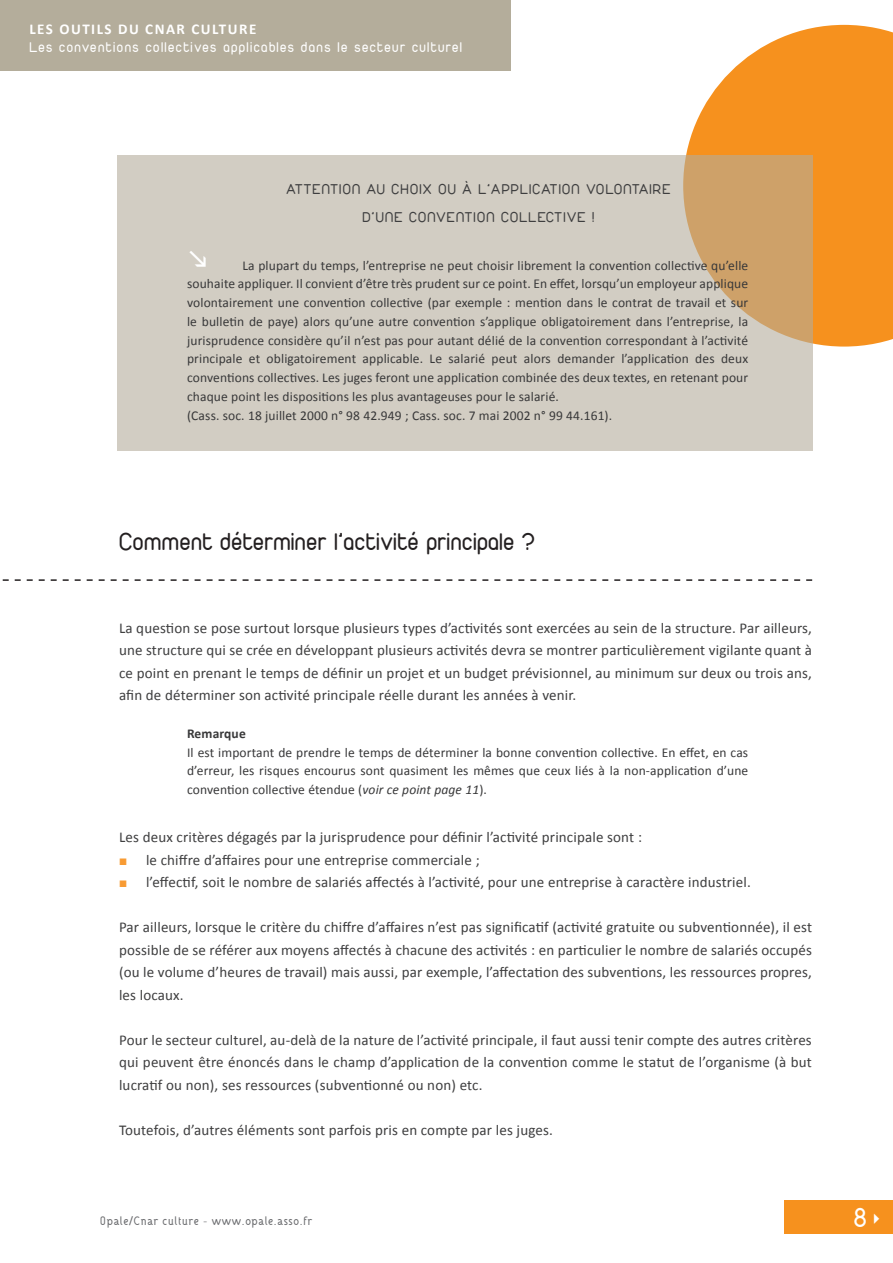
<style>
.page{position:relative;width:893px;height:1263px;background:#fff}
.page>*{position:absolute;margin:0;border:0;box-sizing:border-box;transform-origin:0 0}
.t1{font:28.5px "Duepuntozero";color:#fff}
.t2{font:25.5px "Duepuntozero";letter-spacing:.025em;color:#231f20}
.t3{font:15px/22.5px "Calibri";letter-spacing:.01em;color:#3e3e3f;text-align:justify}
.t4{font:15px/28.5px "Duepuntozero";letter-spacing:.09em;color:#3e3e3f;text-align:center}
.t5{font:15px "Duepuntozero";letter-spacing:.1em;color:#fff}
.t6{font:700 15px "Calibri";letter-spacing:.1em;color:#fff}
.t7{font:13.5px/18.8px "Calibri";letter-spacing:.01em;color:#383839}
.t8{font:700 13.5px "Calibri";letter-spacing:.01em;color:#383839}
.t9{font:500 12px "DANOISE";letter-spacing:.05em;color:#6c6d70}
.s1{font-style:italic}
</style>
<div class="page">
<div style="left:785px;top:1200px;width:108px;height:34px;background:#f6911e"></div>
<div style="left:0;top:0;width:510px;height:71px;background:#b4ad9b"></div>
<svg style="left:686px;top:25px;width:207px;height:322px;fill:#f6911e"></svg>
<svg style="left:117px;top:155px;width:695px;height:295px;fill:#d2cdc3"></svg>
<svg style="left:2px;top:579px;width:810px;height:2px"></svg>
<svg style="left:190px;top:250px;width:16px;height:16px"></svg>
<p class="t6" style="left:29px;top:20px;width:229px">LES OUTILS DU CNAR CULTURE</p>
<p class="t5" style="left:29px;top:39px;width:434px">Les conventions collectives applicables dans le secteur culturel</p>
<p class="t4" style="left:286px;top:175px;width:385px">Attention au choix ou à l’application volontaire d’une convention collective !</p>
<p class="t7" style="left:187px;top:255px;width:563px;text-indent:55px">La plupart du temps, l’entreprise ne peut choisir librement la convention collective qu’elle souhaite appliquer. Il convient d’être très prudent sur ce point. En effet, lorsqu’un employeur applique volontairement une convention collective (par exemple : mention dans le contrat de travail et sur le bulletin de paye) alors qu’une autre convention s’applique obligatoirement dans l’entreprise, la jurisprudence considère qu’il n’est pas pour autant délié de la convention correspondant à l’activité principale et obligatoirement applicable. Le salarié peut alors demander l’application des deux conventions collectives. Les juges feront une application combinée des deux textes, en retenant pour chaque point les dispositions les plus avantageuses pour le salarié.<br>(Cass. soc. 18 juillet 2000 n° 98 42.949 ; Cass. soc. 7 mai 2002 n° 99 44.161).</p>
<h2 class="t2" style="left:119px;top:527px;width:417px">Comment déterminer l’activité principale ?</h2>
<p class="t3" style="left:119px;top:616px;width:694px">La question se pose surtout lorsque plusieurs types d’activités sont exercées au sein de la structure. Par ailleurs, une structure qui se crée en développant plusieurs activités devra se montrer particulièrement vigilante quant à ce point en prenant le temps de définir un projet et un budget prévisionnel, au minimum sur deux ou trois ans, afin de déterminer son activité principale réelle durant les années à venir.</p>
<p class="t8" style="left:187px;top:725px;width:60px">Remarque</p>
<p class="t7" style="left:187px;top:742px;width:563px;text-align:justify">Il est important de prendre le temps de déterminer la bonne convention collective. En effet, en cas d’erreur, les risques encourus sont quasiment les mêmes que ceux liés à la non-application d’une convention collective étendue (<span class="s1">voir ce point page 11</span>).</p>
<p class="t3" style="left:146px;top:825px;width:606px;text-align:left;text-indent:-27px">Les deux critères dégagés par la jurisprudence pour définir l’activité principale sont :<br>le chiffre d’affaires pour une entreprise commerciale ;<br>l’effectif, soit le nombre de salariés affectés à l’activité, pour une entreprise à caractère industriel.</p>
<p class="t3" style="left:119px;top:915px;width:695px">Par ailleurs, lorsque le critère du chiffre d’affaires n’est pas significatif (activité gratuite ou subventionnée), il est possible de se référer aux moyens affectés à chacune des activités : en particulier le nombre de salariés occupés (ou le volume d’heures de travail) mais aussi, par exemple, l’affectation des subventions, les ressources propres, les locaux.</p>
<p class="t3" style="left:119px;top:1027px;width:694px">Pour le secteur culturel, au-delà de la nature de l’activité principale, il faut aussi tenir compte des autres critères qui peuvent être énoncés dans le champ d’application de la convention comme le statut de l’organisme (à but lucratif ou non), ses ressources (subventionné ou non) etc.</p>
<p class="t3" style="left:119px;top:1117px;width:435px">Toutefois, d’autres éléments sont parfois pris en compte par les juges.</p>
<p class="t9" style="left:100px;top:1213px;width:214px">Opale/Cnar culture - www.opale.asso.fr</p>
<h1 class="t1" style="left:854px;top:1202px;width:14px">8</h1>
</div>
